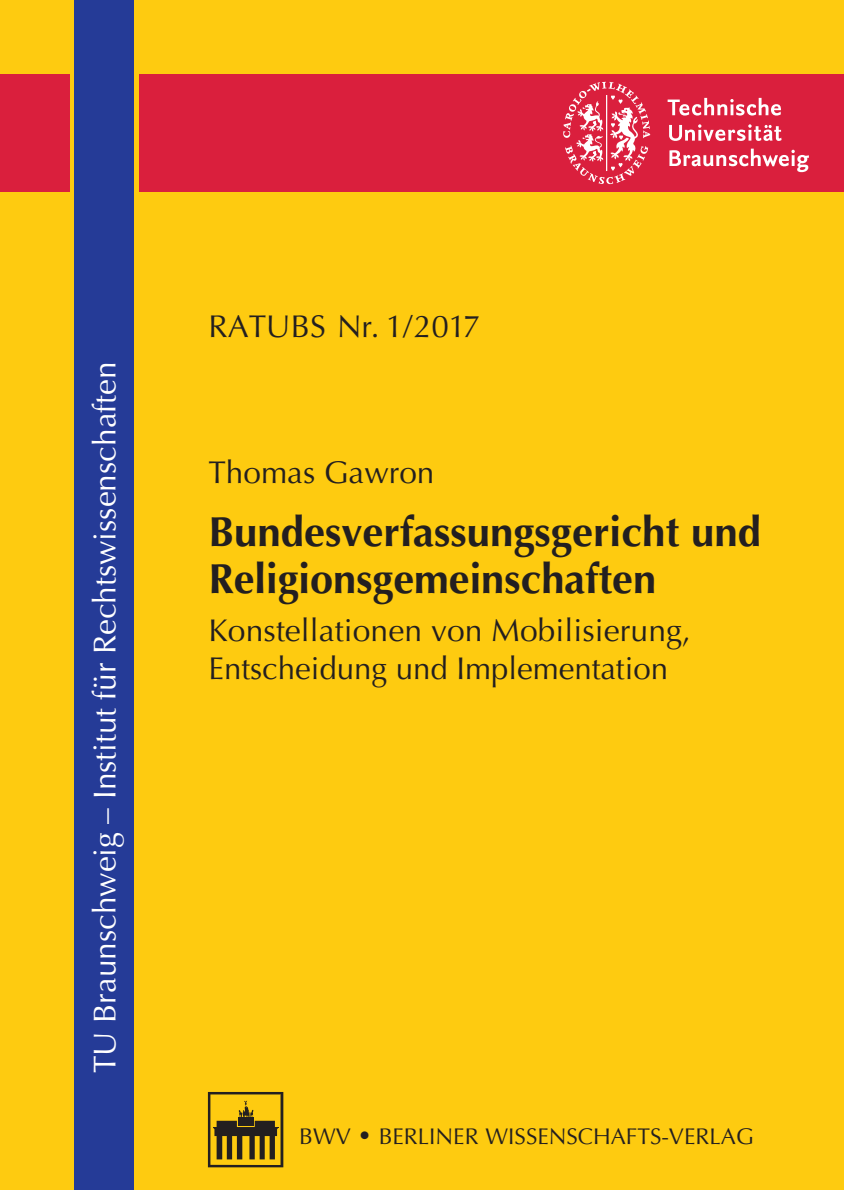
<style>
.page{position:relative;width:844px;height:1190px;background:#fff}
.page>*{position:absolute;margin:0;border:0;box-sizing:border-box;transform-origin:0 0}
.t1{font:700 42px/47.2px "Optima";color:#231f20}
.t2{font:31.5px/37.8px "Optima";color:#231f20}
.t3{font:31.5px "Optima";color:#fff}
.t4{font:22.75px "Optima";color:#231f20}
</style>
<div class="page">
<div style="left:0;top:0;width:843px;height:1190px;background:#fecb10"></div>
<div style="left:139px;top:74px;width:704px;height:118px;background:#da1f3d"></div>
<div style="left:74px;top:0;width:60px;height:1190px;background:#253b97"></div>
<svg style="left:563px;top:82px;width:87px;height:102px"></svg>
<svg style="left:667px;top:98px;width:114px;height:18px"></svg>
<svg style="left:669px;top:124px;width:112px;height:17px"></svg>
<svg style="left:669px;top:149px;width:139px;height:23px"></svg>
<div style="left:0;top:74px;width:69px;height:118px;background:#da1f3d"></div>
<svg style="left:213px;top:1100px;width:66px;height:60px"></svg>
<div style="left:208px;top:1092px;width:75px;height:75px;border:2px solid #231f20"></div>
<p class="t3" style="left:92px;top:1073px;width:713px;rotate:-90deg">TU Braunschweig – Institut für Rechtswissenschaften</p>
<p class="t2" style="left:208px;top:310px;width:273px">RATUBS Nr. 1/2017</p>
<p class="t2" style="left:208px;top:457px;width:227px">Thomas Gawron</p>
<h1 class="t1" style="left:208px;top:512px;width:554px">Bundesverfassungsgericht und<br>Religionsgemeinschaften</h1>
<p class="t2" style="left:208px;top:615px;width:484px">Konstellationen von Mobilisierung,<br>Entscheidung und Implementation</p>
<p class="t4" style="left:299px;top:1127px;width:456px">BWV • BERLINER WISSENSCHAFTS-VERLAG</p>
</div>
